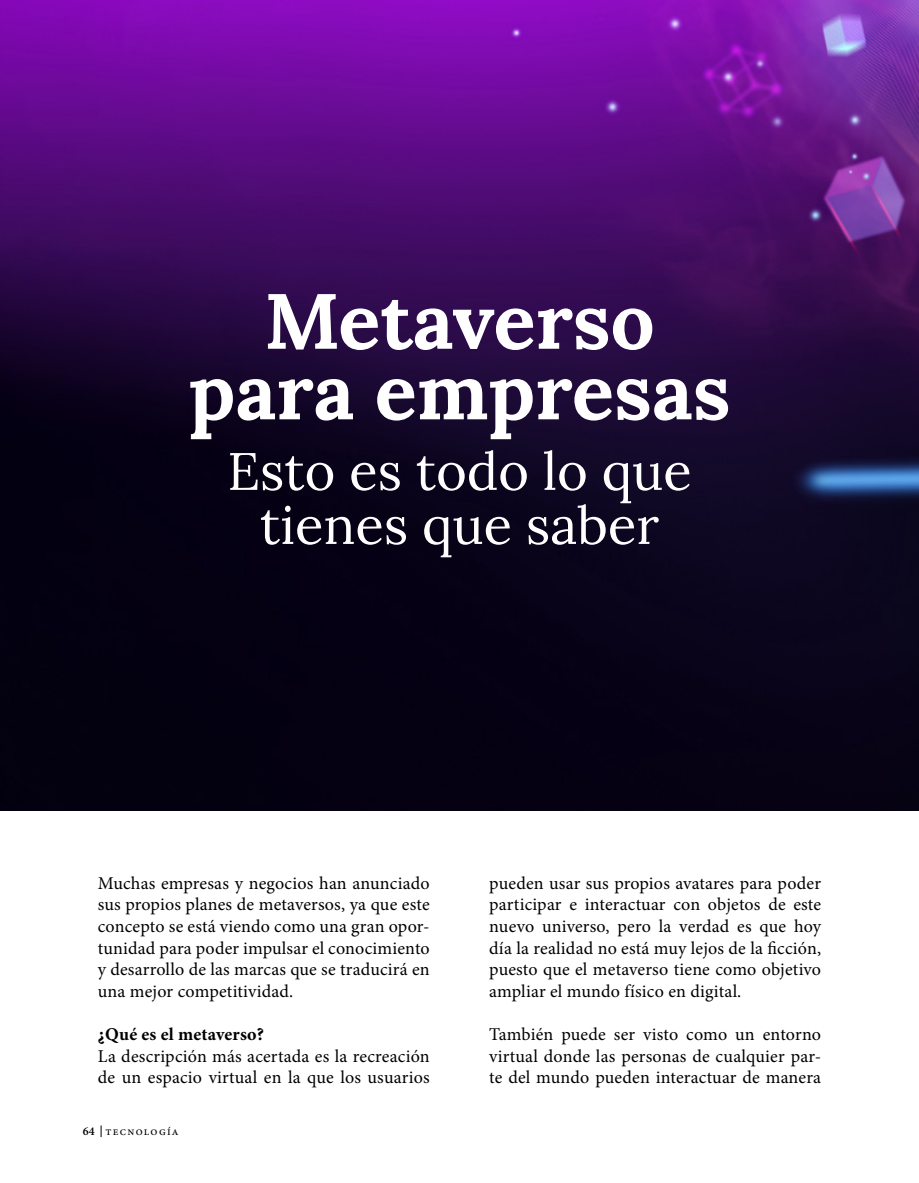
<style>
.page{position:relative;width:919px;height:1183px;background:#fff}
.page>*{position:absolute;margin:0;border:0;box-sizing:border-box;transform-origin:0 0}
.t1{font:700 78px/70.5px "Lora";color:#fff;text-align:center}
.t2{font:52.5px/54px "Lora";color:#fff;text-align:center}
.t3{font:18px/21.6px "Minion Pro";color:#000;text-align:justify}
.t4{font:700 18px "Minion Pro";letter-spacing:.01em;color:#000}
.t5{font:12px "Minion Pro";letter-spacing:.1em;color:#000}
.s1{font-weight:600}
</style>
<div class="page">
<img style="left:0;top:0;width:918px;height:810px">
<h1 class="t1" style="left:188px;top:277px;width:543px">Metaverso para empresas</h1>
<h2 class="t2" style="left:227px;top:440px;width:466px">Esto es todo lo que tienes que saber</h2>
<p class="t3" style="left:98px;top:871px;width:333px">Muchas empresas y negocios han anunciado sus propios planes de metaversos, ya que este concepto se está viendo como una gran opor&shy;tunidad para poder impulsar el conocimiento y desarrollo de las marcas que se traducirá en una mejor competitividad.</p>
<p class="t4" style="left:98px;top:1021px;width:168px">¿Qué es el metaverso?</p>
<p class="t3" style="left:98px;top:1044px;width:333px">La descripción más acertada es la recreación de un espacio virtual en la que los usuarios</p>
<p class="t5" style="left:83px;top:1122px;width:97px"><span class="s1">64</span> tecnología</p>
<p class="t3" style="left:489px;top:871px;width:333px">pueden usar sus propios avatares para poder participar e interactuar con objetos de este nuevo universo, pero la verdad es que hoy día la realidad no está muy lejos de la ficción, puesto que el metaverso tiene como objetivo ampliar el mundo físico en digital.</p>
<p class="t3" style="left:489px;top:1023px;width:333px">También puede ser visto como un entorno virtual donde las personas de cualquier par&shy;te del mundo pueden interactuar de manera</p>
</div>
